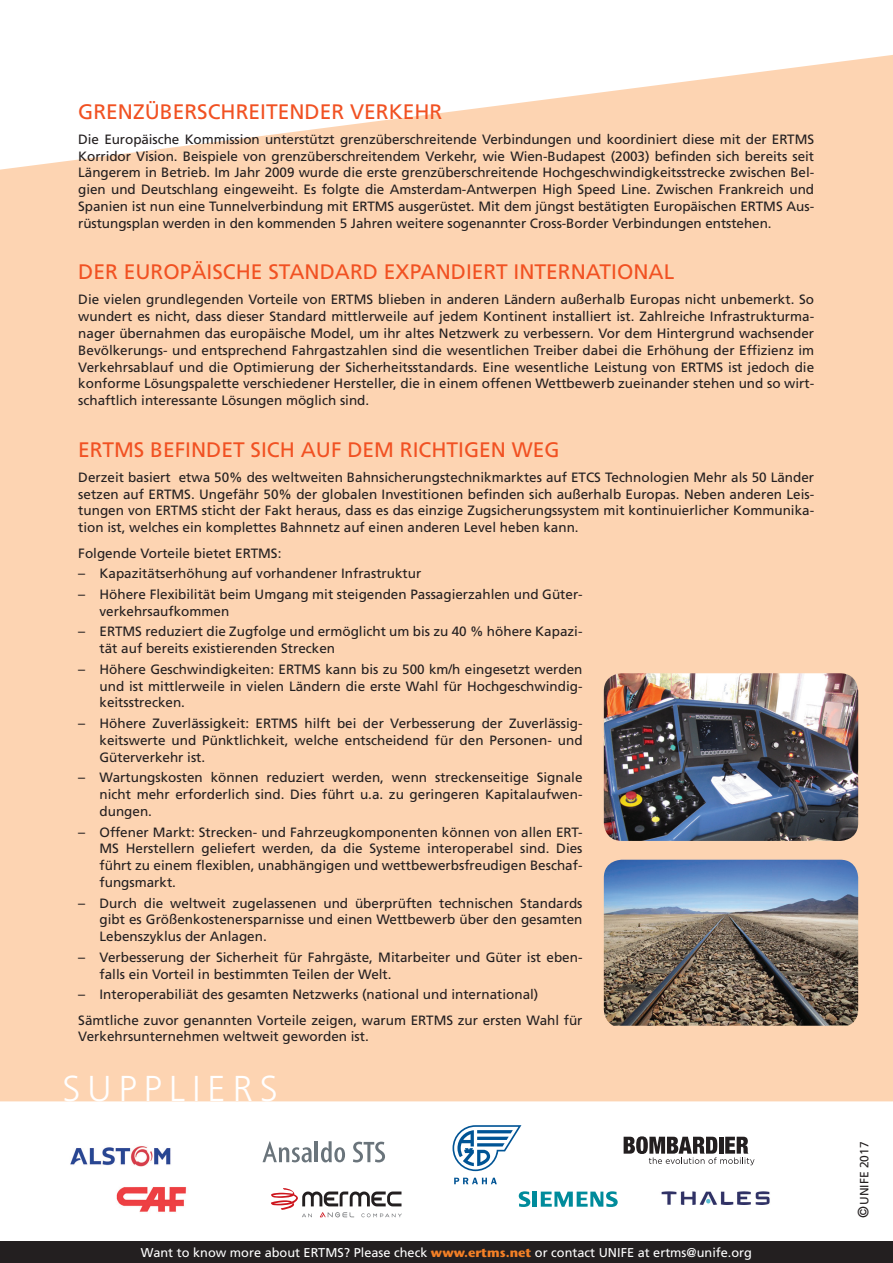
<style>
.page{position:relative;width:893px;height:1263px;background:#fff}
.page>*{position:absolute;margin:0;border:0;box-sizing:border-box;transform-origin:0 0}
.t1{font:300 36px "Frutiger";letter-spacing:.2em;color:#fff}
.t2{font:21px "Frutiger";color:#f15122}
.t3{font:13.5px/16.8px "Frutiger";color:#231f20}
.t4{font:12.75px "Frutiger";color:#fff}
.t5{font:12px "Frutiger";color:#231f20}
.s1{font-size:14.1px}
.s2{font-family:"Stone Sans";font-weight:700;color:#f48026}
.s3{font-size:15px}
</style>
<div class="page">
<div style="left:0;top:55px;width:893px;height:1046px;background:#fdd4b2"></div>
<svg style="left:519px;top:1191px;width:11px;height:16px"></svg>
<hr style="left:533px;top:1191px;width:4px;height:16px;background:#008b9b">
<svg style="left:541px;top:1191px;width:77px;height:16px"></svg>
<img style="left:661px;top:1191px;width:109px;height:14px">
<img style="left:70px;top:1146px;width:101px;height:20px">
<img style="left:116px;top:1187px;width:71px;height:25px">
<svg style="left:453px;top:1125px;width:68px;height:46px"></svg>
<svg style="left:454px;top:1178px;width:43px;height:6px"></svg>
<svg style="left:624px;top:1136px;width:130px;height:29px"></svg>
<div style="left:0;top:1242px;width:893px;height:21px;background:#231f20"></div>
<svg style="left:353px;top:1142px;width:32px;height:20px"></svg>
<hr style="left:315px;top:1141px;width:3px;height:21px;background:#6a747b">
<svg style="left:321px;top:1141px;width:24px;height:21px"></svg>
<svg style="left:263px;top:1141px;width:49px;height:21px"></svg>
<svg style="left:271px;top:1188px;width:131px;height:29px"></svg>
<img style="left:604px;top:673px;width:254px;height:168px">
<img style="left:604px;top:860px;width:254px;height:166px">
<h2 class="t2" style="left:78px;top:99px;width:366px">Grenzüberschreitender Verkehr</h2>
<p class="t3" style="left:78px;top:131px;width:737px">Die Europäische Kommission unterstützt grenzüberschreitende Verbindungen und koordiniert diese mit der ERTMS Korridor Vision. Beispiele von grenzüberschreitendem Verkehr, wie Wien-B udapest (2003) befinden sich bereits seit Längerem in Betrieb. I m Jahr 2009 wurde die erste grenzüberschreitende Hochgeschwindigkeitsstrecke zwischen Bel&shy;gien und Deutschlang eingeweiht. Es folgte die Amsterdam-Antwerpen H igh Speed Line. Zwischen Frankreich und Spanien ist nun eine Tunnelverbindung mit ERTMS</p>
<p class="t3" style="left:398px;top:198px;width:352px">ausgerüstet. M it dem jüngst bestätigten E uropäischen ERTMS</p>
<p class="t3" style="left:787px;top:198px;width:29px">Aus-</p>
<p class="t3" style="left:78px;top:215px;width:695px">rüstungsplan werden in den kommenden 5 Jahren weitere sogenannter Cross-Border Verbindungen entstehen.</p>
<h2 class="t2" style="left:78px;top:259px;width:597px">Der europäische Standard expandiert international</h2>
<p class="t3" style="left:78px;top:291px;width:262px">Die vielen grundlegenden Vorteile von ERTMS</p>
<p class="t3" style="left:78px;top:291px;width:737px;text-align:justify;text-indent:300px">blieben in anderen Ländern außerhalb Europas nicht unbemerkt. So wundert es nicht, dass dieser Standard mittlerweile auf jedem Kontinent installiert ist. Zahlreiche I nfrastrukturma&shy;nager übernahmen das europäische Model, um ihr altes Netzwerk zu verbessern. Vor dem H intergrund wachsender Bevölkerungs- und entsprechend Fahrgastzahlen sind die wesentlichen Treiber dabei die Erhöhung der Effizienz im Verkehrsablauf und die Optimierung der Sicherheitsstandards. E ine wesentliche Leistung von ERTMS</p>
<p class="t3" style="left:78px;top:358px;width:737px;text-align:justify;text-indent:650px">ist jedoch die konforme Lösungspalette verschiedener Hersteller, die in einem offenen Wettbewerb zueinander stehen und so wirt&shy;schaftlich interessante Lösungen möglich sind.</p>
<h2 class="t2" style="left:78px;top:437px;width:14px">ERTMS</h2>
<h2 class="t2" style="left:150px;top:437px;width:411px">befindet sich auf dem richtigen Weg</h2>
<p class="t3" style="left:78px;top:469px;width:501px">Derzeit basiert etwa 50% des weltweiten Bahnsicherungstechnikmarktes auf ETCS</p>
<p class="t3" style="left:605px;top:469px;width:211px">Technologien Mehr als 50 Länder</p>
<p class="t3" style="left:78px;top:485px;width:80px">setzen auf ERTMS</p>
<p class="t3" style="left:191px;top:485px;width:625px">. U ngefähr 50% der globalen I nvestitionen befinden sich außerhalb Europas. Neben anderen Leis-</p>
<p class="t3" style="left:78px;top:502px;width:87px">tungen von ERTMS</p>
<p class="t3" style="left:78px;top:502px;width:737px;text-indent:124px">sticht der Fakt heraus, dass es das einzige Zugsicherungssystem mit kontinuierlicher Kommunika&shy;tion ist, welches ein komplettes Bahnnetz auf einen anderen Level heben kann.</p>
<p class="t3" style="left:78px;top:544px;width:167px">Folgende Vorteile bietet ERTMS</p>
<p class="t3" style="left:278px;top:544px;width:5px">:</p>
<p class="t3" style="left:78px;top:565px;width:345px"><span class="s1">–</span> Kapazitätserhöhung auf vorhandener I nfrastruktur</p>
<p class="t3" style="left:100px;top:586px;width:485px;text-indent:-21px"><span class="s1">–</span> Höhere Flexibilität beim U mgang mit steigenden Passagierzahlen und Güter&shy;verkehrsaufkommen</p>
<p class="t3" style="left:78px;top:623px;width:18px"><span class="s1">–</span> ERTMS</p>
<p class="t3" style="left:100px;top:623px;width:484px;text-indent:46px">reduziert die Zugfolge und ermöglicht um bis zu 40 % höhere Kapazi&shy;tät auf bereits existierenden Strecken</p>
<p class="t3" style="left:78px;top:660px;width:210px"><span class="s1">–</span> Höhere Geschwindigkeiten: ERTMS</p>
<p class="t3" style="left:100px;top:660px;width:485px;text-align:justify;text-indent:226px">kann bis zu 500 km/h eingesetzt werden und ist mittlerweile in vielen Ländern die erste Wahl für Hochgeschwindig&shy;keitsstrecken.</p>
<p class="t3" style="left:78px;top:715px;width:187px"><span class="s1">–</span> Höhere Zuverlässigkeit: ERTMS</p>
<p class="t3" style="left:100px;top:715px;width:485px;text-align:justify;text-indent:205px">hilft bei der Verbesserung der Zuverlässig&shy;keitswerte und Pünktlichkeit, welche entscheidend für den Personen- und Güterverkehr ist.</p>
<p class="t3" style="left:100px;top:769px;width:484px;text-align:justify;text-indent:-21px"><span class="s1">–</span> Wartungskosten können reduziert werden, wenn streckenseitige Signale nicht mehr erforderlich sind. Dies führt u.a. zu geringeren Kapitalaufwen&shy;dungen.</p>
<p class="t3" style="left:100px;top:823px;width:485px;text-indent:-21px"><span class="s1">–</span> Offener Markt: Strecken- und Fahrzeugkomponenten können von allen ERT-<br>MS</p>
<p class="t3" style="left:100px;top:840px;width:485px;text-align:justify;text-indent:26px">Herstellern geliefert werden, da die Systeme interoperabel sind. Dies führt zu einem flexiblen, unabhängigen und wettbewerbsfreudigen Beschaf&shy;fungsmarkt.</p>
<p class="t3" style="left:100px;top:894px;width:485px;text-align:justify;text-indent:-21px"><span class="s1">–</span> Durch die weltweit zugelassenen und überprüften technischen Standards gibt es Größenkostenersparnisse und einen Wettbewerb über den gesamten Lebenszyklus der Anlagen.</p>
<p class="t3" style="left:100px;top:949px;width:484px;text-indent:-21px"><span class="s1">–</span> Verbesserung der Sicherheit für Fahrgäste, M itarbeiter und Güter ist eben&shy;falls ein Vorteil in bestimmten Teilen der Welt.</p>
<p class="t3" style="left:78px;top:982px;width:462px;line-height:25.3px"><span class="s1">–</span> I nteroperabiliät des gesamten Netzwerks (national und international)<br>Sämtliche zuvor genannten Vorteile zeigen, warum ERTMS</p>
<p class="t3" style="left:458px;top:1011px;width:126px">zur ersten Wahl für</p>
<p class="t3" style="left:78px;top:1028px;width:292px">Verkehrsunternehmen weltweit geworden ist.</p>
<h1 class="t1" style="left:62px;top:1068px;width:213px">SUPPLIERS</h1>
<p class="t4" style="left:141px;top:1245px;width:172px">Want to know more about ERTMS</p>
<p class="t4" style="left:344px;top:1245px;width:263px">? Please check <span class="s2">www.ertms.net</span> or contact UNIFE</p>
<p class="t4" style="left:638px;top:1245px;width:116px">at ertms@unife.org</p>
<p class="t5" style="left:857px;top:1218px;width:78px;rotate:-90deg"><span class="s3">©</span>UNIFE 2017</p>
</div>
